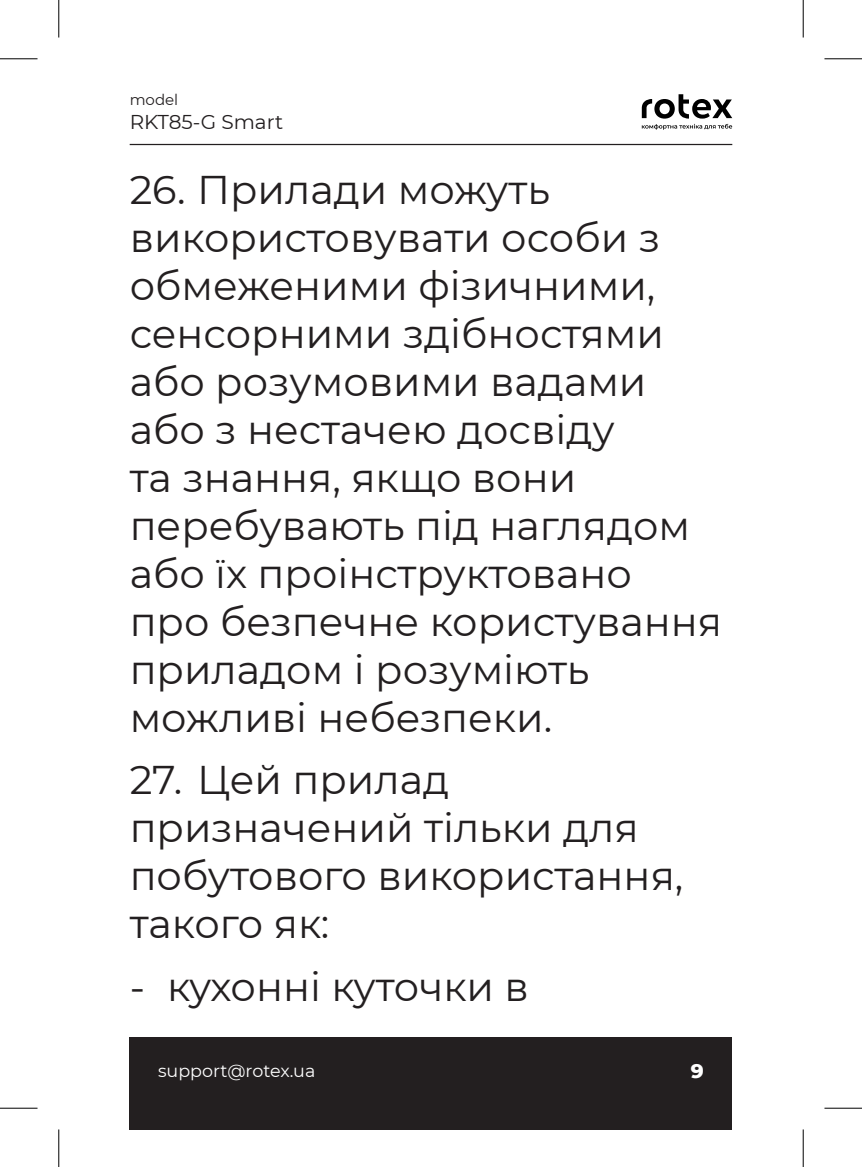
<style>
.page{position:relative;width:862px;height:1167px;background:#fff}
.page>*{position:absolute;margin:0;border:0;box-sizing:border-box;transform-origin:0 0}
.Text{font:40px/48px "Montserrat";color:#231f20}
.t1{font:20px "Montserrat";color:#231f20}
.t2{font:800 20px "Montserrat";color:#fff}
.t3{font:17.5px "Montserrat";color:#fff}
.t4{font:15px "Montserrat";color:#231f20}
</style>
<div class="page">
<div style="left:130px;top:1037px;width:602px;height:92px;background:#231f20"></div>
<hr style="left:130px;top:144px;width:602px;height:1px;background:#231f20">
<svg style="left:642px;top:94px;width:90px;height:36px"></svg>
<hr style="left:0;top:58px;width:38px;height:1px;background:#000">
<hr style="left:824px;top:58px;width:38px;height:1px;background:#000">
<hr style="left:0;top:1107px;width:38px;height:1px;background:#000">
<hr style="left:824px;top:1107px;width:38px;height:1px;background:#000">
<hr style="left:58px;top:0;width:1px;height:37px;background:#000">
<hr style="left:58px;top:1129px;width:1px;height:37px;background:#000">
<hr style="left:802px;top:0;width:1px;height:37px;background:#000">
<hr style="left:802px;top:1129px;width:1px;height:37px;background:#000">
<p class="t4" style="left:130px;top:90px;width:50px">model</p>
<p class="t1" style="left:130px;top:109px;width:155px">RKT85-G Smart</p>
<p class="Text" style="left:130px;top:164px;width:594px">26. Прилади можуть використовувати особи з обмеженими фізичними, сенсорними здібностями або розумовими вадами або з нестачею досвіду<br>та знання, якщо вони перебувають під наглядом або їх проінструктовано<br>про безпечне користування приладом і розуміють можливі небезпеки.</p>
<p class="Text" style="left:130px;top:754px;width:555px">27. Цей прилад призначений тільки для побутового використання, такого як:</p>
<p class="Text" style="left:130px;top:961px;width:401px">- кухонні куточки в</p>
<p class="t3" style="left:158px;top:1058px;width:159px">support@rotex.ua</p>
<p class="t2" style="left:691px;top:1056px;width:14px">9</p>
</div>
